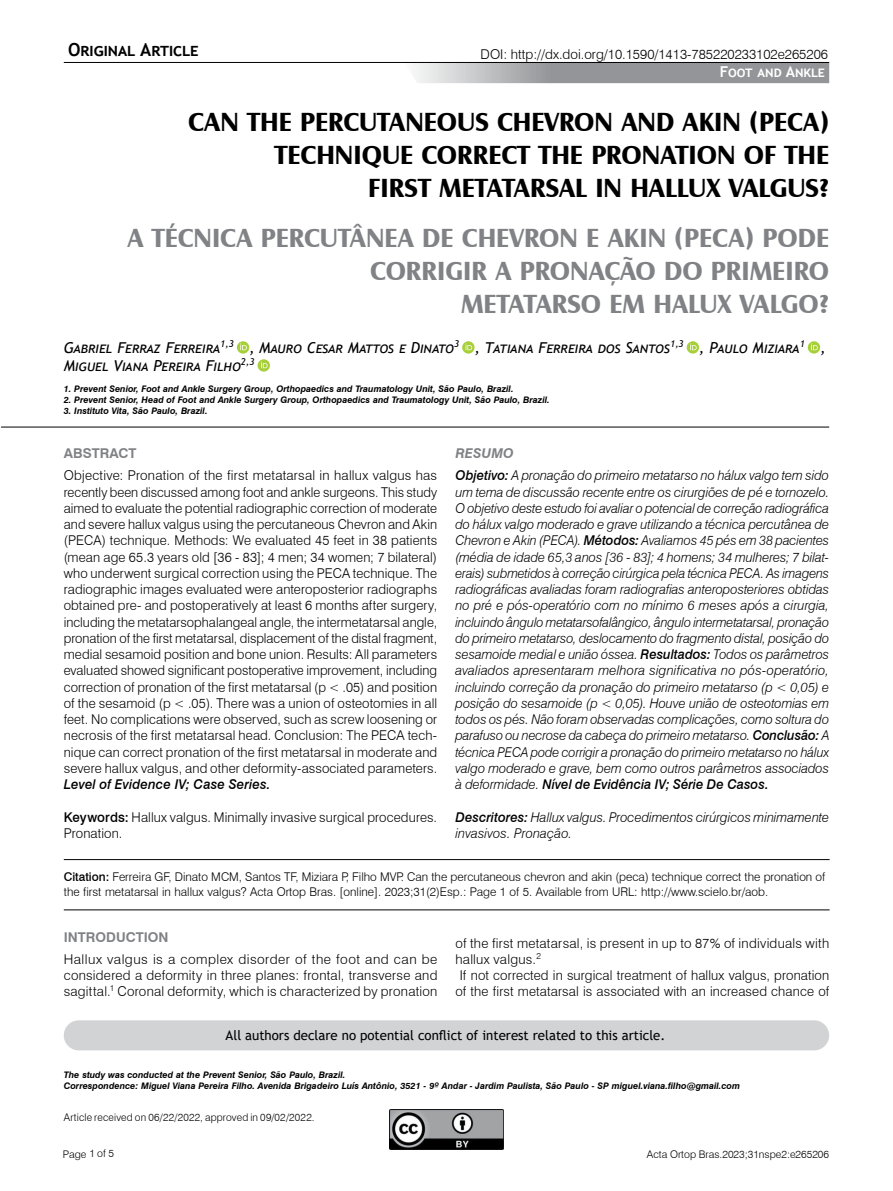
<style>
.page{position:relative;width:893px;height:1191px;background:#fff}
.page>*{position:absolute;margin:0;border:0;box-sizing:border-box;transform-origin:0 0}
.t1{font:700 27px/33px "Castle T";color:#000;text-align:right}
.t2{font:700 27px/33px "Castle T";color:#808285;text-align:right}
.t3{font:700 18px "Trebuchet MS";color:#000}
.t4{font:italic 15px/18px "Trebuchet MS";color:#000}
.t5{font:700 15px "Trebuchet MS";color:#fff}
.t6{font:300 13.5px/16.2px "Swiss 721 BT";letter-spacing:.01em;color:#000;text-align:justify}
.t7{font:italic 300 13.5px/16.2px "Swiss 721 BT";color:#000}
.t8{font:13.5px "Trebuchet MS";color:#000}
.t9{font:italic 500 13.5px "Swiss 721 BT";letter-spacing:.01em;color:#000}
.t10{font:700 13.5px "Swiss 721 BT";color:#808285}
.t11{font:300 12px/15px "Swiss 721 BT";color:#000}
.t12{font:300 10.5px "Swiss 721 BT";letter-spacing:.005em;color:#000}
.t13{font:italic 700 9px/10.8px "Swiss 721 BT";color:#000}
.s1{font-weight:500}
.s2{font-weight:700;color:#808285}
</style>
<div class="page">
<svg style="left:416px;top:63px;width:413px;height:20px;background:#a2a4a7"></svg>
<hr style="left:64px;top:62px;width:765px;height:1px;background:#000">
<img style="left:389px;top:1109px;width:114px;height:40px">
<hr style="left:1px;top:427px;width:828px;height:1px;background:#000">
<hr style="left:64px;top:859px;width:766px;height:1px;background:#000">
<hr style="left:64px;top:909px;width:766px;height:1px;background:#000">
<div style="left:64px;top:1020px;width:765px;height:30px;background:#d1d3d4;border-radius:15px"></div>
<svg style="left:237px;top:341px;width:12px;height:12px"></svg>
<svg style="left:240px;top:343px;width:7px;height:7px"></svg>
<svg style="left:462px;top:341px;width:12px;height:12px"></svg>
<svg style="left:465px;top:343px;width:7px;height:7px"></svg>
<svg style="left:687px;top:341px;width:12px;height:12px"></svg>
<svg style="left:690px;top:343px;width:7px;height:7px"></svg>
<svg style="left:808px;top:341px;width:12px;height:12px"></svg>
<svg style="left:811px;top:343px;width:7px;height:7px"></svg>
<svg style="left:258px;top:359px;width:12px;height:12px"></svg>
<svg style="left:261px;top:361px;width:7px;height:7px"></svg>
<h2 class="t3" style="left:68px;top:39px;width:132px">Original Article</h2>
<p class="t6" style="left:481px;top:46px;width:349px">DOI: http://dx.doi.org/10.1590/1413-785220233102e265206</p>
<p class="t5" style="left:720px;top:63px;width:107px">Foot and Ankle</p>
<h1 class="t1" style="left:188px;top:106px;width:643px">CAN THE PERCUTANEOUS CHEVRON AND AKIN (PECA)<br>TECHNIQUE CORRECT THE PRONATION OF THE<br>FIRST METATARSAL IN HALLUX VALGUS?</h1>
<h1 class="t2" style="left:127px;top:222px;width:703px">A TÉCNICA PERCUTÂNEA DE CHEVRON E AKIN (PECA) PODE<br>CORRIGIR A PRONAÇÃO DO PRIMEIRO<br>METATARSO EM HALUX VALGO?</h1>
<p class="t4" style="left:64px;top:338px;width:763px">Gabriel Ferraz Ferreira<sup>1,3</sup> , Mauro Cesar Mattos e Dinato<sup>3</sup> , Tatiana Ferreira dos Santos<sup>1,3</sup> , Paulo Miziara<sup>1</sup> ,<br>Miguel Viana Pereira Filho<sup>2,3</sup></p>
<p class="t13" style="left:64px;top:383px;width:451px">1. Prevent Senior, Foot and Ankle Surgery Group, Orthopaedics and Traumatology Unit, São Paulo, Brazil.</p>
<p class="t13" style="left:64px;top:394px;width:488px">2. Prevent Senior, Head of Foot and Ankle Surgery Group, Orthopaedics and Traumatology Unit, São Paulo, Brazil.</p>
<p class="t13" style="left:64px;top:405px;width:145px">3. Instituto Vita, São Paulo, Brazil.</p>
<p class="t10" style="left:64px;top:445px;width:74px">ABSTRACT</p>
<p class="t6" style="left:64px;top:467px;width:375px">Objective: Pronation of the first metatarsal in hallux valgus has recently been discussed among foot and ankle surgeons. This study aimed to evaluate the potential radiographic correction of moderate and severe hallux valgus using the percutaneous Chevron and Akin (PECA) technique. Methods: We evaluated 45 feet in 38 patients (mean age 65.3 years old [36 - 83]; 4 men; 34 women; 7 bilateral) who underwent surgical correction using the PECA technique. The radiographic images evaluated were anteroposterior radiographs obtained pre- and postoperatively at least 6 months after surgery, including the metatarsophalangeal angle, the intermetatarsal angle, pronation of the first metatarsal, displacement of the distal fragment, medial sesamoid position and bone union. Results: All parameters evaluated showed significant postoperative improvement, including correction of pronation of the first metatarsal (p &lt; .05) and position of the sesamoid (p &lt; .05). There was a union of osteotomies in all feet. No complications were observed, such as screw loosening or necrosis of the first metatarsal head. Conclusion: The PECA tech&shy;nique can correct pronation of the first metatarsal in moderate and severe hallux valgus, and other deformity-associated parameters.</p>
<p class="t9" style="left:64px;top:776px;width:208px">Level of Evidence IV; Case Series.</p>
<p class="t6" style="left:64px;top:808px;width:375px"><span class="s1">Keywords:</span> Hallux valgus. Minimally invasive surgical procedures.<br>Pronation.</p>
<p class="t7" style="left:455px;top:441px;width:375px;line-height:22.6px"><span class="s2">RESUMO<br></span><span class="s1">Objetivo:</span> A pronação do primeiro metatarso no hálux valgo tem sido</p>
<p class="t7" style="left:455px;top:484px;width:375px;text-align:justify">um tema de discussão recente entre os cirurgiões de pé e tornozelo.<br>O objetivo deste estudo foi avaliar o potencial de correção radiográfica do hálux valgo moderado e grave utilizando a técnica percutânea de Chevron e Akin (PECA). <span class="s1">Métodos:</span> Avaliamos 45 pés em 38 pacientes (média de idade 65,3 anos [36 - 83]; 4 homens; 34 mulheres; 7 bilat&shy;erais) submetidos à correção cirúrgica pela técnica PECA. As imagens radiográficas avaliadas foram radiografias anteroposteriores obtidas no pré e pós-operatório com no mínimo 6 meses após a cirurgia, incluindo ângulo metatarsofalângico, ângulo intermetatarsal, pronação do primeiro metatarso, deslocamento do fragmento distal, posição do sesamoide medial e união óssea. <span class="s1">Resultados:</span> Todos os parâmetros avaliados apresentaram melhora significativa no pós-operatório, incluindo correção da pronação do primeiro metatarso (p &lt; 0,05) e posição do sesamoide (p &lt; 0,05). Houve união de osteotomias em todos os pés. Não foram observadas complicações, como soltura do parafuso ou necrose da cabeça do primeiro metatarso. <span class="s1">Conclusão:</span> A técnica PECA pode corrigir a pronação do primeiro metatarso no hálux valgo moderado e grave, bem como outros parâmetros associados à deformidade. <span class="s1">Nível de Evidência IV; Série De Casos.</span></p>
<p class="t7" style="left:455px;top:808px;width:375px"><span class="s1">Descritores:</span> Hallux valgus. Procedimentos cirúrgicos minimamente invasivos. Pronação.</p>
<p class="t11" style="left:64px;top:869px;width:763px"><span class="s1">Citation:</span> Ferreira GF, Dinato MCM, Santos TF, Miziara P, Filho MVP. Can the percutaneous chevron and akin (peca) technique correct the pronation of the first metatarsal in hallux valgus? Acta Ortop Bras. [online]. 2023;31(2)Esp.: Page 1 of 5. Available from URL: http://www.scielo.br/aob.</p>
<p class="t10" style="left:64px;top:928px;width:106px">INTRODUCTION</p>
<p class="t6" style="left:64px;top:951px;width:375px">Hallux valgus is a complex disorder of the foot and can be considered a deformity in three planes: frontal, transverse and sagittal.<sup>1</sup> Coronal deformity, which is characterized by pronation</p>
<p class="t6" style="left:455px;top:935px;width:375px">of the first metatarsal, is present in up to 87% of individuals with</p>
<p class="t6" style="left:455px;top:951px;width:87px">hallux valgus.<sup>2</sup></p>
<p class="t6" style="left:460px;top:967px;width:371px">If not corrected in surgical treatment of hallux valgus, pronation</p>
<p class="t6" style="left:455px;top:983px;width:375px">of the first metatarsal is associated with an increased chance of</p>
<p class="t8" style="left:226px;top:1027px;width:441px">All authors declare no potential conflict of interest related to this article.</p>
<p class="t13" style="left:64px;top:1069px;width:678px">The study was conducted at the Prevent Senior, São Paulo, Brazil.<br>Correspondence: Miguel Viana Pereira Filho. Avenida Brigadeiro Luís Antônio, 3521 - 9º Andar - Jardim Paulista, São Paulo - SP miguel.viana.filho@gmail.com</p>
<p class="t12" style="left:64px;top:1111px;width:252px">Article received on 06/22/2022, approved in 09/02/2022.</p>
<p class="t12" style="left:63px;top:1147px;width:53px">Page 1 of 5</p>
<p class="t12" style="left:647px;top:1147px;width:184px">Acta Ortop Bras.2023;31nspe2:e265206</p>
</div>
